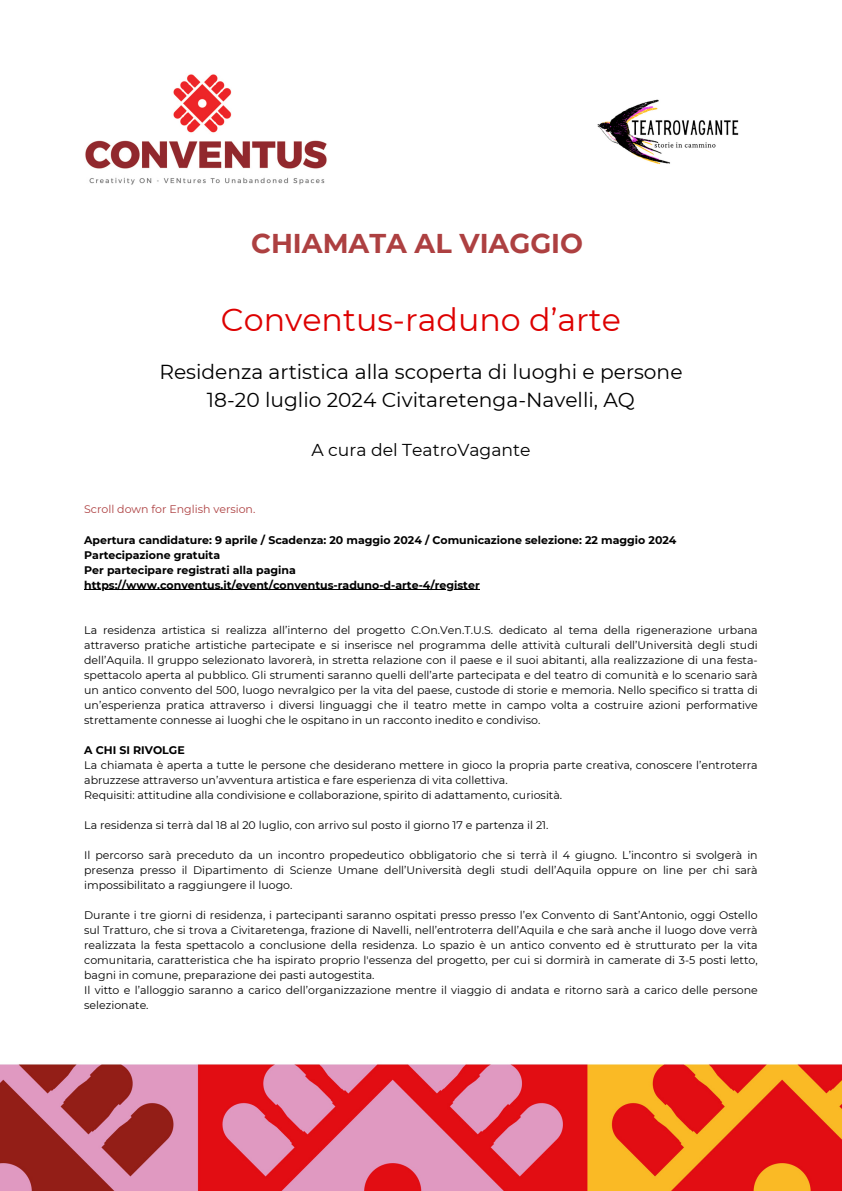
<style>
.page{position:relative;width:842px;height:1191px;background:#fff}
.page>*{position:absolute;margin:0;border:0;box-sizing:border-box;transform-origin:0 0}
.t1{font:31.8px "Montserrat";color:#d00}
.t2{font:700 27.1px "Montserrat";color:#ad4041}
.t3{font:20.2px/27.8px "Montserrat";color:#000;text-align:center}
.t4{font:17.2px "Montserrat";color:#000}
.t5{font:11px/15px "Montserrat";color:#000;text-align:justify}
.t6{font:700 11px/15px "Montserrat";color:#000}
.t7{font:11px "Montserrat";color:#ad4041}
.s1{font-weight:700}
</style>
<div class="page">
<img style="left:85px;top:74px;width:242px;height:111px">
<img style="left:597px;top:99px;width:142px;height:66px">
<hr style="left:84px;top:589px;width:396px;height:1px;background:#000">
<img style="left:0;top:1064px;width:842px;height:126px">
<h2 class="t2" style="left:251px;top:226px;width:333px">CHIAMATA AL VIAGGIO</h2>
<h1 class="t1" style="left:221px;top:300px;width:401px">Conventus-raduno d’arte</h1>
<h3 class="t3" style="left:159px;top:358px;width:525px">Residenza artistica alla scoperta di luoghi e persone<br>18-20 luglio 2024 Civitaretenga-Navelli, AQ</h3>
<h4 class="t4" style="left:311px;top:439px;width:221px">A cura del TeatroVagante</h4>
<p class="t7" style="left:84px;top:503px;width:173px">Scroll down for English version.</p>
<h5 class="t6" style="left:84px;top:532px;width:594px">Apertura candidature: 9 aprile / Scadenza: 20 maggio 2024 / Comunicazione selezione: 22 maggio 2024<br>Partecipazione gratuita<br>Per partecipare registrati alla pagina</h5>
<p class="t6" style="left:84px;top:577px;width:397px">https://www.conventus.it/event/conventus-raduno-d-arte-4/register</p>
<p class="t5" style="left:84px;top:622px;width:675px">La residenza artistica si realizza all’interno del progetto C.On.Ven.T.U.S. dedicato al tema della rigenerazione urbana attraverso pratiche artistiche partecipate e si inserisce nel programma delle attività culturali dell’Università degli studi dell’Aquila. Il gruppo selezionato lavorerà, in stretta relazione con il paese e il suoi abitanti, alla realizzazione di una festa&shy;spettacolo aperta al pubblico. Gli strumenti saranno quelli dell’arte partecipata e del teatro di comunità e lo scenario sarà</p>
<p class="t5" style="left:84px;top:682px;width:675px">un antico convento del 500, luogo nevralgico per la vita del paese, custode di storie e memoria. Nello specifico si tratta di un’esperienza pratica attraverso i diversi linguaggi che il teatro mette in campo volta a costruire azioni performative strettamente connesse ai luoghi che le ospitano in un racconto inedito e condiviso.</p>
<p class="t5" style="left:84px;top:742px;width:675px;text-align:left"><span class="s1">A CHI SI RIVOLGE<br></span>La chiamata è aperta a tutte le persone che desiderano mettere in gioco la propria parte creativa, conoscere l’entroterra abruzzese attraverso un’avventura artistica e fare esperienza di vita collettiva.</p>
<p class="t5" style="left:84px;top:787px;width:480px">Requisiti: attitudine alla condivisione e collaborazione, spirito di adattamento, curiosità.</p>
<p class="t5" style="left:84px;top:817px;width:466px">La residenza si terrà dal 18 al 20 luglio, con arrivo sul posto il giorno 17 e partenza il 21.</p>
<p class="t5" style="left:84px;top:847px;width:675px">Il percorso sarà preceduto da un incontro propedeutico obbligatorio che si terrà il 4 giugno. L’incontro si svolgerà in presenza presso il Dipartimento di Scienze Umane dell’Università degli studi dell’Aquila oppure on line per chi sarà impossibilitato a raggiungere il luogo.</p>
<p class="t5" style="left:84px;top:907px;width:675px">Durante i tre giorni di residenza, i partecipanti saranno ospitati presso presso l’ex Convento di Sant’Antonio, oggi Ostello sul Tratturo, che si trova a Civitaretenga, frazione di Navelli, nell’entroterra dell’Aquila e che sarà anche il luogo dove verrà realizzata la festa spettacolo a conclusione della residenza. Lo spazio è un antico convento ed è strutturato per la vita comunitaria, caratteristica che ha ispirato proprio l'essenza del progetto, per cui si dormirà in camerate di 3-5 posti letto, bagni in comune, preparazione dei pasti autogestita.</p>
<p class="t5" style="left:84px;top:982px;width:675px">Il vitto e l’alloggio saranno a carico dell’organizzazione mentre il viaggio di andata e ritorno sarà a carico delle persone selezionate.</p>
</div>
